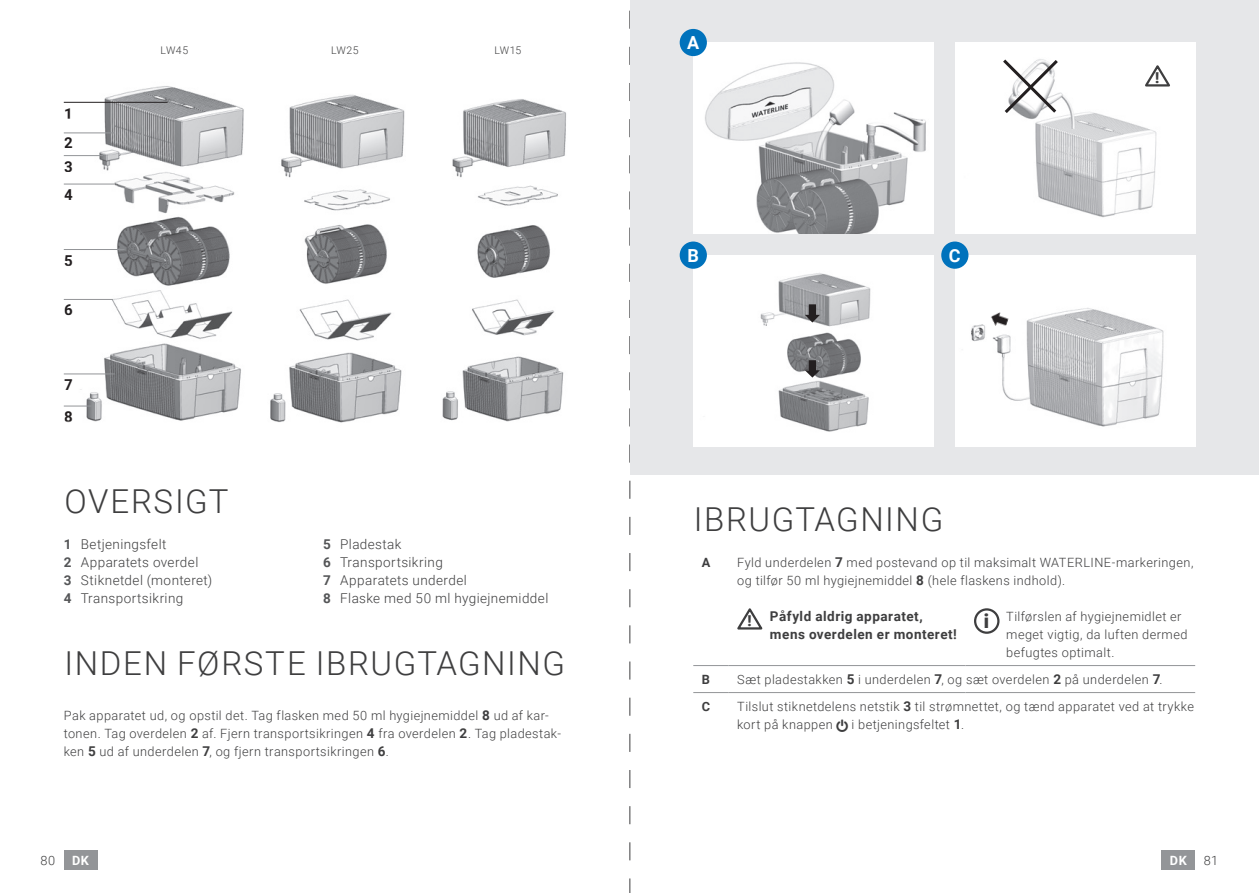
<style>
.page{position:relative;width:1259px;height:893px;background:#fff}
.page>*{position:absolute;margin:0;border:0;box-sizing:border-box;transform-origin:0 0}
.t1{font:300 33px "Roboto";letter-spacing:.045em;color:#3e3e3f}
.t2{font:700 18px "Roboto";color:#fff}
.t3{font:700 15px/29.8px "Roboto";color:#231f20}
.t4{font:900 15px "Roboto";color:#3e3e3f}
.t5{font:300 13.5px/18px "Roboto";letter-spacing:.03em;color:#3e3e3f}
.t6{font:700 13.5px/18px "Roboto";letter-spacing:.04em;color:#3e3e3f}
.t7{font:300 12.75px/18px "Roboto";letter-spacing:.035em;color:#3e3e3f}
.t8{font:700 12.75px "Roboto";color:#fff}
.t9{font:700 12.75px "Roboto";color:#3e3e3f}
.t10{font:300 10.5px "Roboto";letter-spacing:.025em;color:#3e3e3f}
.s1{font-weight:700;color:#545557}
.s2{font-weight:700;font-size:13.5px}
.s3{font-weight:900;font-size:19.5px}
</style>
<div class="page">
<div style="left:64px;top:850px;width:33px;height:20px;background:#939598"></div>
<div style="left:1161px;top:850px;width:34px;height:20px;background:#939598"></div>
<svg style="left:629px;top:10px;width:1px;height:883px"></svg>
<img style="left:80px;top:86px;width:486px;height:337px">
<hr style="left:64px;top:102px;width:104px;height:1px;background:#231f20">
<div style="left:63px;top:132px;width:23px;height:17px;border:1px solid #fff"></div>
<hr style="left:64px;top:133px;width:51px;height:1px;background:#939598">
<hr style="left:64px;top:184px;width:51px;height:1px;background:#939598">
<hr style="left:64px;top:249px;width:61px;height:1px;background:#939598">
<hr style="left:64px;top:299px;width:49px;height:1px;background:#939598">
<hr style="left:64px;top:374px;width:51px;height:1px;background:#939598">
<div style="left:63px;top:405px;width:23px;height:18px;border:1px solid #fff"></div>
<svg style="left:64px;top:406px;width:27px;height:1px"></svg>
<div style="left:63px;top:156px;width:23px;height:17px;border:1px solid #fff"></div>
<hr style="left:64px;top:155px;width:39px;height:1px;background:#939598">
<hr style="left:693px;top:665px;width:36px;height:1px;background:#939598">
<hr style="left:729px;top:665px;width:236px;height:1px;background:#939598">
<hr style="left:965px;top:665px;width:230px;height:1px;background:#939598">
<hr style="left:693px;top:692px;width:36px;height:1px;background:#939598">
<hr style="left:729px;top:692px;width:236px;height:1px;background:#939598">
<hr style="left:965px;top:692px;width:230px;height:1px;background:#939598">
<svg style="left:737px;top:608px;width:26px;height:22px"></svg>
<div style="left:974px;top:608px;width:25px;height:26px;border:2px solid #3e3e3f;border-radius:50%"></div>
<div style="left:630px;top:0;width:629px;height:475px;background:#e6e7e9"></div>
<div style="left:693px;top:43px;width:240px;height:191px;background:#fff"></div>
<img style="left:756px;top:99px;width:170px;height:135px">
<div style="left:693px;top:255px;width:240px;height:191px;background:#fff"></div>
<img style="left:697px;top:259px;width:174px;height:173px">
<div style="left:955px;top:43px;width:240px;height:191px;background:#fff"></div>
<img style="left:1023px;top:93px;width:134px;height:125px">
<div style="left:955px;top:255px;width:240px;height:191px;background:#fff"></div>
<img style="left:958px;top:255px;width:206px;height:172px">
<svg style="left:1003px;top:59px;width:58px;height:57px"></svg>
<img style="left:805px;top:358px;width:16px;height:20px">
<img style="left:805px;top:303px;width:16px;height:20px">
<img style="left:985px;top:309px;width:25px;height:22px">
<img style="left:705px;top:62px;width:138px;height:87px">
<div style="left:679px;top:29px;width:28px;height:27px;background:#0072bc;border-radius:50%"></div>
<div style="left:679px;top:242px;width:28px;height:27px;background:#0072bc;border-radius:50%"></div>
<div style="left:941px;top:242px;width:27px;height:27px;background:#0072bc;border-radius:50%"></div>
<svg style="left:1145px;top:65px;width:25px;height:22px"></svg>
<p class="t3" style="left:64px;top:98px;width:10px">1<br>2</p>
<p class="t3" style="left:64px;top:151px;width:10px">3</p>
<p class="t3" style="left:64px;top:179px;width:10px">4</p>
<p class="t3" style="left:64px;top:245px;width:10px">5</p>
<p class="t3" style="left:64px;top:294px;width:10px">6</p>
<p class="t3" style="left:64px;top:368px;width:10px;line-height:31.8px">7<br>8</p>
<p class="t10" style="left:161px;top:43px;width:29px">LW45</p>
<p class="t10" style="left:331px;top:43px;width:29px">LW25</p>
<p class="t10" style="left:494px;top:43px;width:28px">LW15</p>
<h1 class="t1" style="left:64px;top:478px;width:166px">OVERSIGT</h1>
<p class="t5" style="left:64px;top:535px;width:150px"><span class="s1">1</span> Betjeningsfelt<br><span class="s1">2</span> Apparatets overdel<br><span class="s1">3</span> Stiknetdel (monteret)<br><span class="s1">4</span> Transportsikring</p>
<p class="t5" style="left:323px;top:535px;width:227px"><span class="s1">5</span> Pladestak<br><span class="s1">6</span> Transportsikring<br><span class="s1">7</span> Apparatets underdel<br><span class="s1">8</span> Flaske med 50 ml hygiejnemiddel</p>
<h1 class="t1" style="left:64px;top:640px;width:502px">INDEN FØRSTE IBRUGTAGNING</h1>
<p class="t7" style="left:64px;top:706px;width:499px">Pak apparatet ud, og opstil det. Tag flasken med 50 ml hygiejnemiddel <span class="s2">8</span> ud af kar&shy;tonen. Tag overdelen <span class="s2">2</span> af. Fjern transportsikringen <span class="s2">4</span> fra overdelen <span class="s2">2</span>. Tag pladestak&shy;ken <span class="s2">5</span> ud af underdelen <span class="s2">7</span>, og fjern transportsikringen <span class="s2">6</span>.</p>
<h2 class="t2" style="left:687px;top:30px;width:14px">A</h2>
<h2 class="t2" style="left:687px;top:243px;width:13px">B</h2>
<h2 class="t2" style="left:949px;top:243px;width:13px">C</h2>
<h1 class="t1" style="left:694px;top:496px;width:251px">IBRUGTAGNING</h1>
<p class="t4" style="left:1155px;top:68px;width:6px">!</p>
<p class="t9" style="left:702px;top:554px;width:10px">A</p>
<p class="t7" style="left:737px;top:553px;width:458px">Fyld underdelen <span class="s2">7</span> med postevand op til maksimalt WATERLINE-markeringen, og tilfør 50 ml hygiejnemiddel <span class="s2">8</span> (hele flaskens indhold).</p>
<p class="t4" style="left:747px;top:611px;width:6px">!</p>
<p class="t6" style="left:770px;top:607px;width:188px">Påfyld aldrig apparatet, mens overdelen er monteret!</p>
<p class="t7" style="left:1006px;top:607px;width:183px;text-indent:-22px"><span class="s3">i</span> Tilførslen af hygiejnemidlet er meget vigtig, da luften dermed befugtes optimalt.</p>
<p class="t9" style="left:702px;top:671px;width:10px">B</p>
<p class="t7" style="left:737px;top:670px;width:427px">Sæt pladestakken <span class="s2">5</span> i underdelen <span class="s2">7</span>, og sæt overdelen <span class="s2">2</span> på underdelen <span class="s2">7</span>.</p>
<p class="t9" style="left:702px;top:698px;width:10px">C</p>
<p class="t7" style="left:737px;top:697px;width:458px">Tilslut stiknetdelens netstik <span class="s2">3</span> til strømnettet, og tænd apparatet ved at trykke kort på knappen</p>
<p class="t7" style="left:851px;top:715px;width:114px">i betjeningsfeltet <span class="s2">1</span>.</p>
<p class="t7" style="left:41px;top:851px;width:16px">80</p>
<p class="t8" style="left:72px;top:851px;width:18px">DK</p>
<p class="t8" style="left:1170px;top:851px;width:18px">DK</p>
<p class="t7" style="left:1203px;top:851px;width:16px">81</p>
</div>
